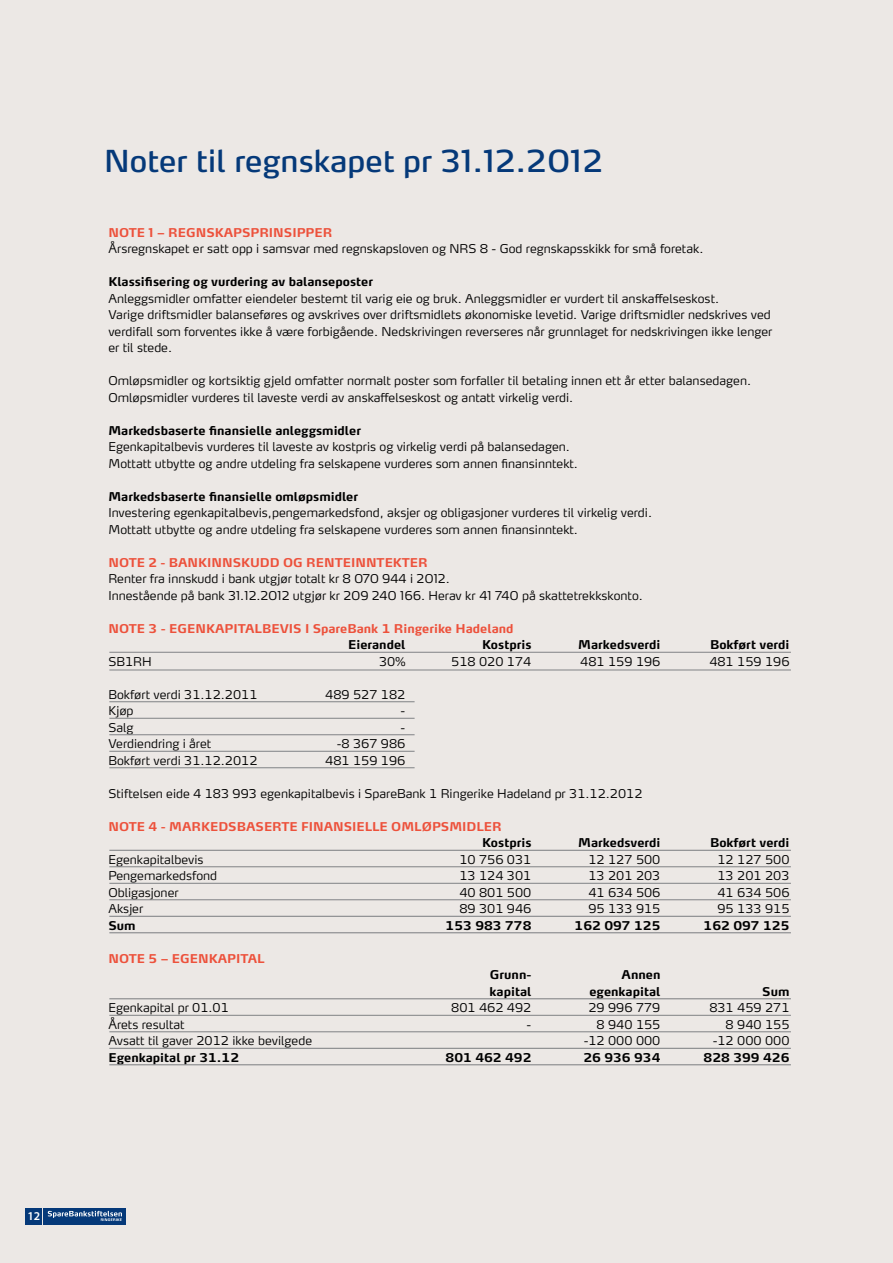
<style>
.page{position:relative;width:893px;height:1263px;background:#ece8e5}
.page>*{position:absolute;margin:0;border:0;box-sizing:border-box;transform-origin:0 0}
.t1{font:30px "Max OT";color:#053979}
.t2{font:300 12px/16.5px "Max OT";color:#000}
.t3{font:700 12px "Max OT";color:#000}
.t4{font:700 12px "Max OT";color:#ed513b}
.t5{font:600 12px "Myriad Pro";color:#fff}
</style>
<div class="page">
<div style="left:44px;top:1208px;width:82px;height:16px;background:#053979"></div>
<svg style="left:48px;top:1211px;width:74px;height:10px"></svg>
<div style="left:26px;top:1208px;width:16px;height:16px;background:#053979"></div>
<hr style="left:109px;top:670px;width:682px;height:1px;background:#808285">
<hr style="left:109px;top:652px;width:682px;height:1px;background:#808285">
<hr style="left:109px;top:701px;width:306px;height:1px;background:#808285">
<hr style="left:109px;top:718px;width:306px;height:1px;background:#808285">
<hr style="left:109px;top:734px;width:306px;height:1px;background:#808285">
<hr style="left:109px;top:751px;width:306px;height:1px;background:#808285">
<hr style="left:109px;top:767px;width:306px;height:1px;background:#808285">
<hr style="left:109px;top:850px;width:682px;height:1px;background:#808285">
<hr style="left:109px;top:866px;width:682px;height:1px;background:#808285">
<hr style="left:109px;top:883px;width:682px;height:1px;background:#808285">
<hr style="left:109px;top:899px;width:682px;height:1px;background:#808285">
<hr style="left:109px;top:916px;width:682px;height:1px;background:#808285">
<hr style="left:109px;top:932px;width:682px;height:1px;background:#808285">
<hr style="left:109px;top:998px;width:682px;height:1px;background:#808285">
<hr style="left:109px;top:1015px;width:682px;height:1px;background:#808285">
<hr style="left:109px;top:1031px;width:682px;height:1px;background:#808285">
<hr style="left:109px;top:1048px;width:682px;height:1px;background:#808285">
<hr style="left:109px;top:1064px;width:682px;height:1px;background:#808285">
<p class="t5" style="left:27px;top:1209px;width:14px">12</p>
<h1 class="t1" style="left:104px;top:142px;width:500px">Noter til regnskapet pr 31.12.2012</h1>
<p class="t4" style="left:108px;top:225px;width:225px">NOTE 1 – REGNSKAPSPRINSIPPER</p>
<p class="t2" style="left:108px;top:241px;width:596px">Årsregnskapet er satt opp i samsvar med regnskapsloven og NRS 8 - God regnskapsskikk for små foretak.</p>
<p class="t3" style="left:108px;top:274px;width:266px">Klassifisering og vurdering av balanseposter</p>
<p class="t2" style="left:108px;top:291px;width:665px">Anleggsmidler omfatter eiendeler bestemt til varig eie og bruk. Anleggsmidler er vurdert til anskaffelseskost.<br>Varige driftsmidler balanseføres og avskrives over driftsmidlets økonomiske levetid. Varige driftsmidler nedskrives ved verdifall som forventes ikke å være forbigående. Nedskrivingen reverseres når grunnlaget for nedskrivingen ikke lenger er til stede.</p>
<p class="t2" style="left:108px;top:373px;width:644px">Omløpsmidler og kortsiktig gjeld omfatter normalt poster som forfaller til betaling innen ett år etter balansedagen.<br>Omløpsmidler vurderes til laveste verdi av anskaffelseskost og antatt virkelig verdi.</p>
<p class="t3" style="left:108px;top:423px;width:254px">Markedsbaserte finansielle anleggsmidler</p>
<p class="t2" style="left:108px;top:439px;width:471px">Egenkapitalbevis vurderes til laveste av kostpris og virkelig verdi på balansedagen.<br>Mottatt utbytte og andre utdeling fra selskapene vurderes som annen finansinntekt.</p>
<p class="t3" style="left:108px;top:489px;width:251px">Markedsbaserte finansielle omløpsmidler</p>
<p class="t2" style="left:108px;top:505px;width:545px">Investering egenkapitalbevis,pengemarkedsfond, aksjer og obligasjoner vurderes til virkelig verdi.<br>Mottatt utbytte og andre utdeling fra selskapene vurderes som annen finansinntekt.</p>
<p class="t4" style="left:108px;top:555px;width:321px">NOTE 2 - BANKINNSKUDD OG RENTEINNTEKTER</p>
<p class="t2" style="left:108px;top:571px;width:536px">Renter fra innskudd i bank utgjør totalt kr 8 070 944 i 2012.<br>Innestående på bank 31.12.2012 utgjør kr 209 240 166. Herav kr 41 740 på skattetrekkskonto.</p>
<p class="t4" style="left:108px;top:621px;width:407px">NOTE 3 - EGENKAPITALBEVIS I SpareBank 1 Ringerike Hadeland</p>
<p class="t3" style="left:348px;top:637px;width:59px">Eierandel</p>
<p class="t3" style="left:482px;top:637px;width:51px">Kostpris</p>
<p class="t3" style="left:578px;top:637px;width:84px">Markedsverdi</p>
<p class="t3" style="left:710px;top:637px;width:81px">Bokført verdi</p>
<p class="t2" style="left:108px;top:654px;width:45px">SB1RH</p>
<p class="t2" style="left:379px;top:654px;width:28px">30%</p>
<p class="t2" style="left:451px;top:654px;width:82px">518 020 174</p>
<p class="t2" style="left:580px;top:654px;width:82px">481 159 196</p>
<p class="t2" style="left:709px;top:654px;width:82px">481 159 196</p>
<p class="t2" style="left:108px;top:687px;width:151px">Bokført verdi 31.12.2011</p>
<p class="t2" style="left:325px;top:687px;width:82px">489 527 182</p>
<p class="t2" style="left:108px;top:703px;width:27px">Kjøp</p>
<p class="t2" style="left:401px;top:703px;width:6px">-</p>
<p class="t2" style="left:108px;top:720px;width:27px">Salg</p>
<p class="t2" style="left:401px;top:720px;width:6px">-</p>
<p class="t2" style="left:108px;top:736px;width:104px">Verdiendring i året</p>
<p class="t2" style="left:337px;top:736px;width:70px">-8 367 986</p>
<p class="t2" style="left:108px;top:753px;width:151px">Bokført verdi 31.12.2012</p>
<p class="t2" style="left:325px;top:753px;width:82px">481 159 196</p>
<p class="t2" style="left:108px;top:786px;width:536px">Stiftelsen eide 4 183 993 egenkapitalbevis i SpareBank 1 Ringerike Hadeland pr 31.12.2012</p>
<p class="t4" style="left:108px;top:819px;width:395px">NOTE 4 - MARKEDSBASERTE FINANSIELLE OMLØPSMIDLER</p>
<p class="t3" style="left:482px;top:835px;width:51px">Kostpris</p>
<p class="t3" style="left:578px;top:835px;width:84px">Markedsverdi</p>
<p class="t3" style="left:710px;top:835px;width:81px">Bokført verdi</p>
<p class="t2" style="left:108px;top:852px;width:97px">Egenkapitalbevis</p>
<p class="t2" style="left:459px;top:852px;width:73px">10 756 031</p>
<p class="t2" style="left:588px;top:852px;width:73px">12 127 500</p>
<p class="t2" style="left:717px;top:852px;width:73px">12 127 500</p>
<p class="t2" style="left:108px;top:868px;width:110px">Pengemarkedsfond</p>
<p class="t2" style="left:459px;top:868px;width:73px">13 124 301</p>
<p class="t2" style="left:588px;top:868px;width:73px">13 201 203</p>
<p class="t2" style="left:717px;top:868px;width:73px">13 201 203</p>
<p class="t2" style="left:108px;top:885px;width:72px">Obligasjoner</p>
<p class="t2" style="left:459px;top:885px;width:73px">40 801 500</p>
<p class="t2" style="left:588px;top:885px;width:73px">41 634 506</p>
<p class="t2" style="left:717px;top:885px;width:73px">41 634 506</p>
<p class="t2" style="left:108px;top:901px;width:36px">Aksjer</p>
<p class="t2" style="left:459px;top:901px;width:73px">89 301 946</p>
<p class="t2" style="left:588px;top:901px;width:73px">95 133 915</p>
<p class="t2" style="left:717px;top:901px;width:73px">95 133 915</p>
<p class="t3" style="left:108px;top:918px;width:29px">Sum</p>
<p class="t3" style="left:446px;top:918px;width:87px">153 983 778</p>
<p class="t3" style="left:575px;top:918px;width:87px">162 097 125</p>
<p class="t3" style="left:704px;top:918px;width:87px">162 097 125</p>
<p class="t4" style="left:108px;top:951px;width:158px">NOTE 5 – EGENKAPITAL</p>
<p class="t3" style="left:490px;top:967px;width:43px">Grunn-</p>
<p class="t3" style="left:622px;top:967px;width:40px">Annen</p>
<p class="t3" style="left:490px;top:984px;width:43px">kapital</p>
<p class="t3" style="left:589px;top:984px;width:73px">egenkapital</p>
<p class="t3" style="left:762px;top:984px;width:29px">Sum</p>
<p class="t2" style="left:108px;top:1000px;width:122px">Egenkapital pr 01.01</p>
<p class="t2" style="left:451px;top:1000px;width:82px">801 462 492</p>
<p class="t2" style="left:588px;top:1000px;width:73px">29 996 779</p>
<p class="t2" style="left:709px;top:1000px;width:82px">831 459 271</p>
<p class="t2" style="left:108px;top:1017px;width:78px">Årets resultat</p>
<p class="t2" style="left:527px;top:1017px;width:6px">-</p>
<p class="t2" style="left:597px;top:1017px;width:65px">8 940 155</p>
<p class="t2" style="left:726px;top:1017px;width:65px">8 940 155</p>
<p class="t2" style="left:108px;top:1033px;width:205px">Avsatt til gaver 2012 ikke bevilgede</p>
<p class="t2" style="left:584px;top:1033px;width:78px">-12 000 000</p>
<p class="t2" style="left:713px;top:1033px;width:78px">-12 000 000</p>
<p class="t3" style="left:108px;top:1050px;width:132px">Egenkapital pr 31.12</p>
<p class="t3" style="left:446px;top:1050px;width:87px">801 462 492</p>
<p class="t3" style="left:583px;top:1050px;width:79px">26 936 934</p>
<p class="t3" style="left:704px;top:1050px;width:87px">828 399 426</p>
</div>
